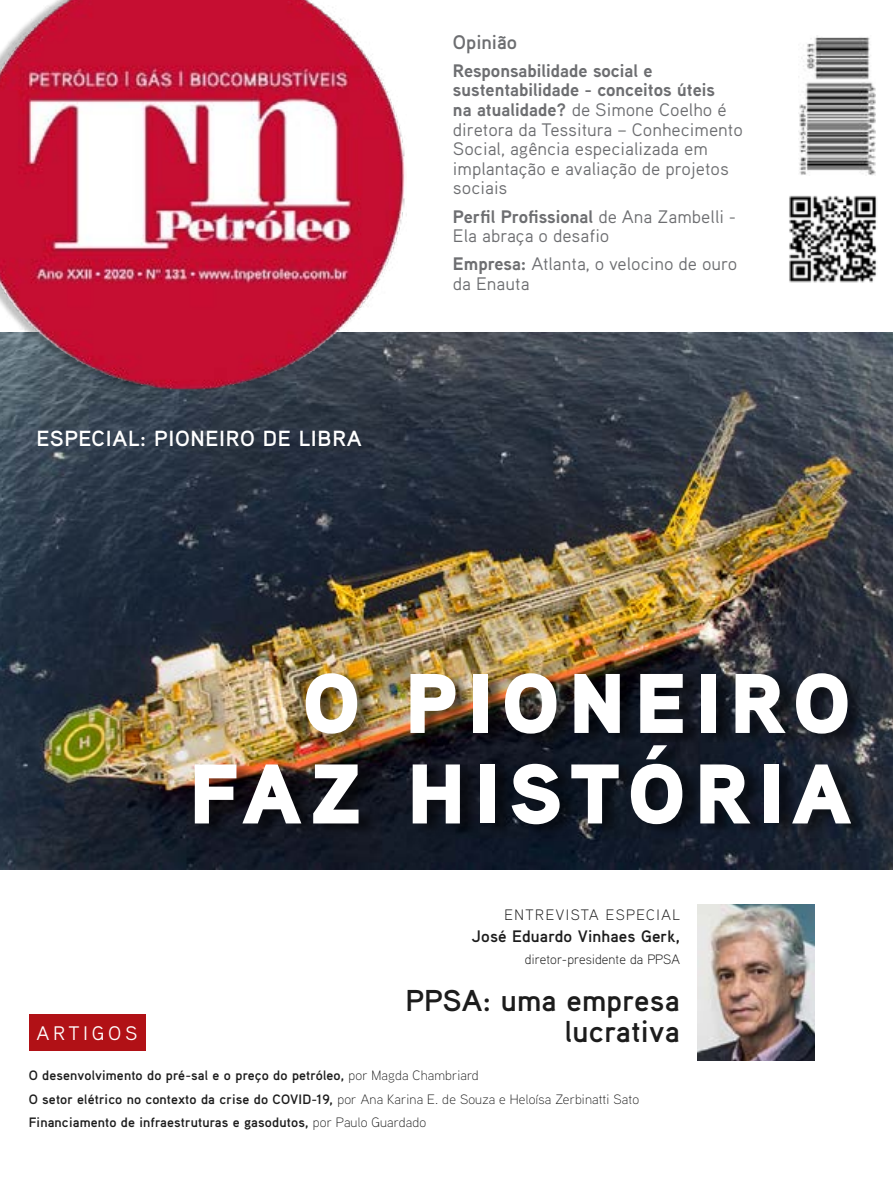
<style>
.page{position:relative;width:893px;height:1191px;background:#fff}
.page>*{position:absolute;margin:0;border:0;box-sizing:border-box;transform-origin:0 0}
.t1{font:900 84.45px/90.4px "Aaux Next";letter-spacing:.1em;color:#fff;text-align:right}
.t2{font:700 30.15px/31.7px "Aaux Pro";letter-spacing:.01em;color:#1c1c1c;text-align:right}
.t3{font:700 21.9px "Aaux Pro";letter-spacing:.03em;color:#fff}
.t4{font:700 19.65px "Aaux Pro";color:#6d6e71}
.t5{font:19.65px "Aaux Pro";letter-spacing:.18em;color:#fff}
.t6{font:18.15px/19.6px "Aaux Pro";color:#6d6e71}
.t7{font:700 18.15px/19.6px "Aaux Next";color:#6d6e71}
.t8{font:700 16.65px "Aaux Pro";letter-spacing:.01em;color:#1c1c1c}
.t9{font:300 15.15px "Aaux Pro";letter-spacing:.1em;color:#1c1c1c}
.t10{font:700 13.65px "Aaux Pro";letter-spacing:.01em;color:#1c1c1c}
.t11{font:300 13.65px "Aaux Next";letter-spacing:.01em;color:#1c1c1c}
.t12{font:300 13.65px "Aaux Pro";letter-spacing:.01em;color:#1c1c1c}
.s1{font-family:"Aaux Next";font-weight:700}
.s2{font-family:"Aaux Pro";font-weight:400}
.s3{font-family:"Aaux Next";font-weight:300}
.s4{font-family:"Aaux Pro";font-weight:700}
</style>
<div class="page">
<div style="left:29px;top:1014px;width:116px;height:37px;background:#b11116"></div>
<img style="left:698px;top:905px;width:116px;height:155px">
<img style="left:0;top:332px;width:893px;height:537px">
<img style="left:798px;top:36px;width:77px;height:140px">
<img style="left:789px;top:195px;width:88px;height:88px">
<div style="left:199px;top:670px;width:672px;height:168px;background:#000;opacity:.5"></div>
<img style="left:0;top:0;width:406px;height:392px">
<p class="t3" style="left:37px;top:424px;width:327px">ESPECIAL: PIONEIRO DE LIBRA</p>
<p class="t4" style="left:453px;top:29px;width:66px">Opinião</p>
<p class="t7" style="left:453px;top:60px;width:264px">Responsabilidade social e sustentabilidade - conceitos úteis</p>
<p class="t6" style="left:453px;top:99px;width:291px"><span class="s1">na atualidade?</span> de Simone Coelho é diretora da Tessitura – Conhecimento<br>Social, agência especializada em implantação e avaliação de projetos sociais</p>
<p class="t7" style="left:453px;top:206px;width:285px">Perfil Profissional <span class="s2">de Ana Zambelli -</span></p>
<p class="t6" style="left:453px;top:221px;width:286px;line-height:28.2px">Ela abraça o desafio<br><span class="s1">Empresa:</span> Atlanta, o velocino de ouro</p>
<p class="t6" style="left:453px;top:273px;width:78px">da Enauta</p>
<h1 class="t1" style="left:189px;top:657px;width:664px">O PIONEIRO<br>FAZ HISTÓRIA</h1>
<p class="t9" style="left:504px;top:904px;width:177px">ENTREVISTA ESPECIAL</p>
<p class="t8" style="left:472px;top:925px;width:209px">José Eduardo Vinhaes Gerk,</p>
<p class="t12" style="left:525px;top:950px;width:156px">diretor-presidente da PPSA</p>
<h2 class="t2" style="left:405px;top:983px;width:276px">PPSA: uma empresa lucrativa</h2>
<p class="t5" style="left:37px;top:1020px;width:102px">ARTIGOS</p>
<p class="t10" style="left:29px;top:1066px;width:452px">O desenvolvimento do pré-sal e o preço do petróleo, <span class="s3">por Magda Chambriard</span></p>
<p class="t11" style="left:29px;top:1090px;width:612px"><span class="s4">O setor elétrico no contexto da crise do COVID-19,</span> por Ana Karina E. de Souza e Heloísa Zerbinatti Sato</p>
<p class="t10" style="left:29px;top:1113px;width:399px">Financiamento de infraestruturas e gasodutos, <span class="s3">por Paulo Guardado</span></p>
</div>
